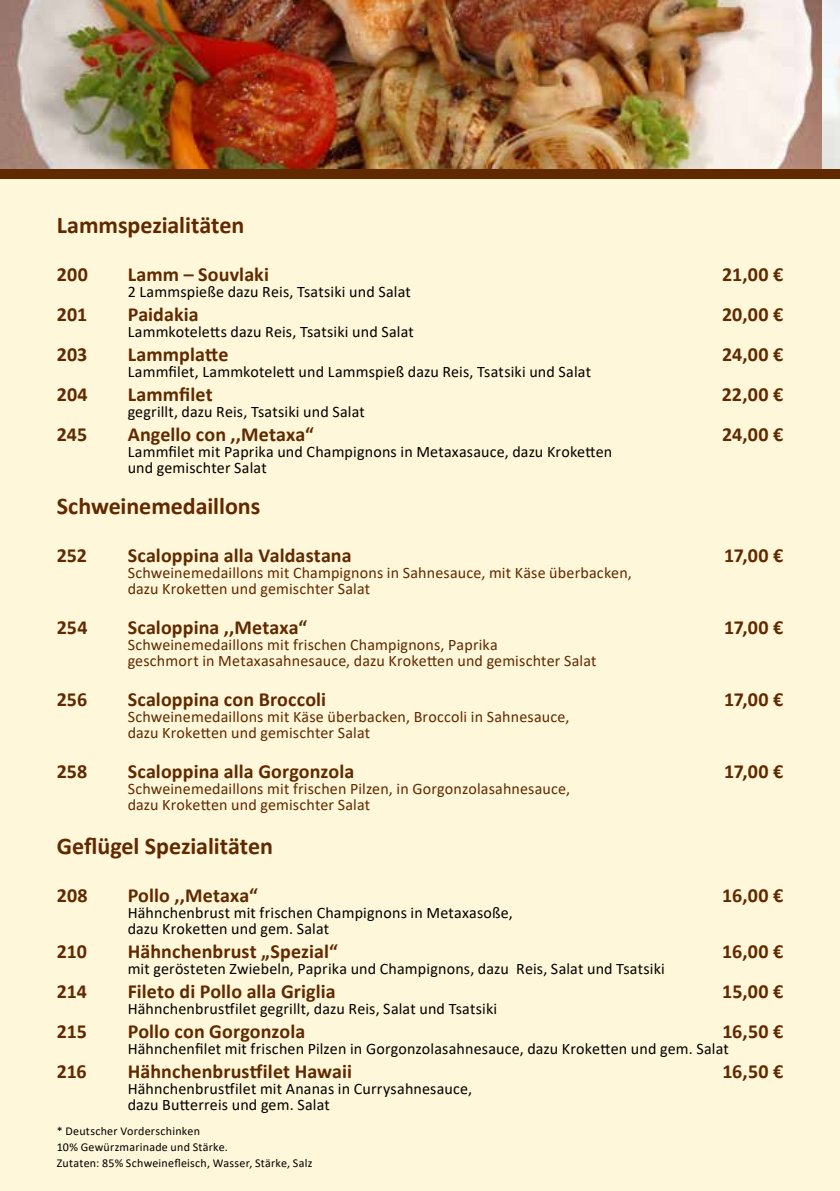
<style>
.page{position:relative;width:840px;height:1191px;background:#fff}
.page>*{position:absolute;margin:0;border:0;box-sizing:border-box;transform-origin:0 0}
.t1{font:700 24px "Calibri";letter-spacing:-.005em;color:#602900}
.t2{font:700 20px "Calibri";letter-spacing:.005em;color:#602900}
.t3{font:16px/16px "Calibri";letter-spacing:.01em;color:#000}
.t4{font:16px/16px "Calibri";letter-spacing:.01em;color:#602900}
.t5{font:12px/16px "Calibri";letter-spacing:.02em;color:#000}
</style>
<div class="page">
<div style="left:0;top:0;width:839px;height:1191px;background:#fff7d9"></div>
<img style="left:0;top:0;width:822px;height:169px">
<div style="left:0;top:169px;width:839px;height:10px;background:#602900"></div>
<img style="left:822px;top:0;width:17px;height:169px">
<h1 class="t1" style="left:57px;top:208px;width:189px">Lammspezialitäten</h1>
<p class="t2" style="left:57px;top:260px;width:33px">200</p>
<p class="t2" style="left:128px;top:260px;width:143px">Lamm – Souvlaki</p>
<p class="t2" style="left:721px;top:260px;width:63px">21,00 €</p>
<p class="t3" style="left:128px;top:283px;width:284px">2 Lammspieße dazu Reis, Tsatsiki und Salat</p>
<p class="t2" style="left:57px;top:300px;width:32px">201</p>
<p class="t2" style="left:128px;top:300px;width:72px">Paidakia</p>
<p class="t2" style="left:721px;top:300px;width:63px">20,00 €</p>
<p class="t3" style="left:128px;top:323px;width:287px">Lammkoteletts dazu Reis, Tsatsiki und Salat</p>
<p class="t2" style="left:57px;top:340px;width:32px">203</p>
<p class="t2" style="left:128px;top:340px;width:102px">Lammplatte</p>
<p class="t2" style="left:721px;top:340px;width:63px">24,00 €</p>
<p class="t3" style="left:128px;top:363px;width:464px">Lammfilet, Lammkotelett und Lammspieß dazu Reis, Tsatsiki und Salat</p>
<p class="t2" style="left:57px;top:380px;width:32px">204</p>
<p class="t2" style="left:128px;top:380px;width:86px">Lammfilet</p>
<p class="t2" style="left:721px;top:380px;width:63px">22,00 €</p>
<p class="t3" style="left:128px;top:403px;width:238px">gegrillt, dazu Reis, Tsatsiki und Salat</p>
<p class="t2" style="left:57px;top:420px;width:32px">245</p>
<p class="t2" style="left:128px;top:420px;width:187px">Angello con ,,Metaxa“</p>
<p class="t2" style="left:721px;top:420px;width:63px">24,00 €</p>
<p class="t3" style="left:128px;top:443px;width:486px">Lammfilet mit Paprika und Champignons in Metaxasauce, dazu Kroketten und gemischter Salat</p>
<h1 class="t1" style="left:57px;top:489px;width:205px">Schweinemedaillons</h1>
<p class="t2" style="left:57px;top:541px;width:32px">252</p>
<p class="t2" style="left:128px;top:541px;width:225px">Scaloppina alla Valdastana</p>
<p class="t2" style="left:723px;top:541px;width:61px">17,00 €</p>
<p class="t4" style="left:128px;top:564px;width:505px">Schweinemedaillons mit Champignons in Sahnesauce, mit Käse überbacken, dazu Kroketten und gemischter Salat</p>
<p class="t2" style="left:57px;top:613px;width:32px">254</p>
<p class="t2" style="left:128px;top:613px;width:181px">Scaloppina ,,Metaxa“</p>
<p class="t2" style="left:723px;top:613px;width:61px">17,00 €</p>
<p class="t4" style="left:128px;top:636px;width:470px">Schweinemedaillons mit frischen Champignons, Paprika<br>geschmort in Metaxasahnesauce, dazu Kroketten und gemischter Salat</p>
<p class="t2" style="left:57px;top:685px;width:32px">256</p>
<p class="t2" style="left:128px;top:685px;width:200px">Scaloppina con Broccoli</p>
<p class="t2" style="left:723px;top:685px;width:61px">17,00 €</p>
<p class="t4" style="left:128px;top:708px;width:443px">Schweinemedaillons mit Käse überbacken, Broccoli in Sahnesauce, dazu Kroketten und gemischter Salat</p>
<p class="t2" style="left:57px;top:757px;width:32px">258</p>
<p class="t2" style="left:128px;top:757px;width:228px">Scaloppina alla Gorgonzola</p>
<p class="t2" style="left:723px;top:757px;width:61px">17,00 €</p>
<p class="t4" style="left:128px;top:780px;width:443px">Schweinemedaillons mit frischen Pilzen, in Gorgonzolasahnesauce, dazu Kroketten und gemischter Salat</p>
<h1 class="t1" style="left:57px;top:829px;width:218px">Geflügel Spezialitäten</h1>
<p class="t2" style="left:57px;top:881px;width:32px">208</p>
<p class="t2" style="left:128px;top:881px;width:131px">Pollo ,,Metaxa“</p>
<p class="t2" style="left:721px;top:881px;width:62px">16,00 €</p>
<p class="t3" style="left:128px;top:904px;width:386px">Hähnchenbrust mit frischen Champignons in Metaxasoße, dazu Kroketten und gem. Salat</p>
<p class="t2" style="left:57px;top:937px;width:32px">210</p>
<p class="t2" style="left:128px;top:937px;width:212px">Hähnchenbrust „Spezial“</p>
<p class="t2" style="left:721px;top:937px;width:62px">16,00 €</p>
<p class="t3" style="left:128px;top:960px;width:538px">mit gerösteten Zwiebeln, Paprika und Champignons, dazu Reis, Salat und Tsatsiki</p>
<p class="t2" style="left:57px;top:977px;width:32px">214</p>
<p class="t2" style="left:128px;top:977px;width:209px">Fileto di Pollo alla Griglia</p>
<p class="t2" style="left:721px;top:977px;width:62px">15,00 €</p>
<p class="t3" style="left:128px;top:1000px;width:371px">Hähnchenbrustfilet gegrillt, dazu Reis, Salat und Tsatsiki</p>
<p class="t2" style="left:57px;top:1017px;width:32px">215</p>
<p class="t2" style="left:128px;top:1017px;width:179px">Pollo con Gorgonzola</p>
<p class="t2" style="left:722px;top:1017px;width:62px">16,50 €</p>
<p class="t3" style="left:128px;top:1040px;width:602px">Hähnchenfilet mit frischen Pilzen in Gorgonzolasahnesauce, dazu Kroketten und gem. Salat</p>
<p class="t2" style="left:57px;top:1057px;width:32px">216</p>
<p class="t2" style="left:128px;top:1057px;width:226px">Hähnchenbrustfilet Hawaii</p>
<p class="t2" style="left:722px;top:1057px;width:62px">16,50 €</p>
<p class="t3" style="left:128px;top:1080px;width:346px">Hähnchenbrustfilet mit Ananas in Currysahnesauce, dazu Butterreis und gem. Salat</p>
<p class="t5" style="left:57px;top:1122px;width:257px">* Deutscher Vorderschinken<br>10% Gewürzmarinade und Stärke.<br>Zutaten: 85% Schweinefleisch, Wasser, Stärke, Salz</p>
</div>
